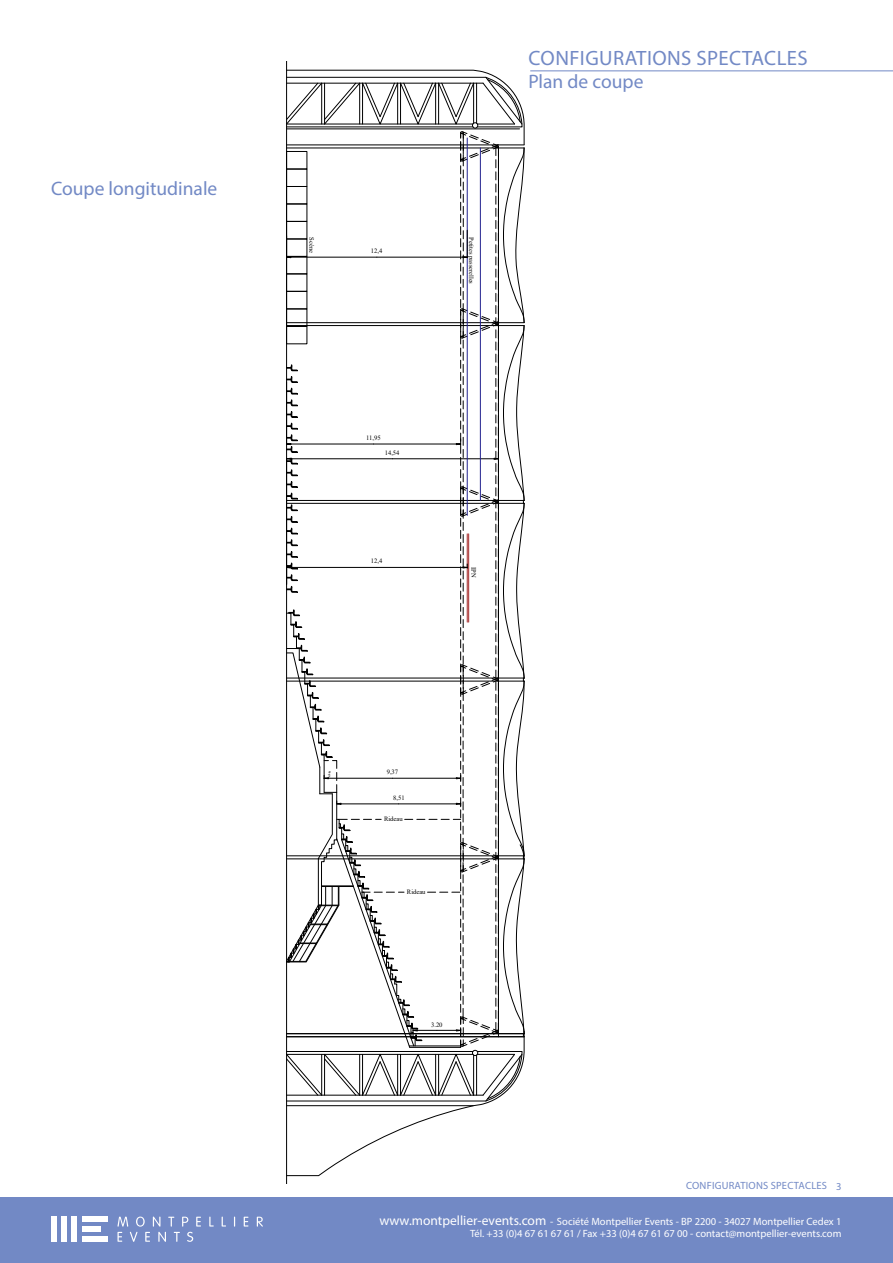
<style>
.page{position:relative;width:893px;height:1263px;background:#fff}
.page>*{position:absolute;margin:0;border:0;box-sizing:border-box;transform-origin:0 0}
.t1{font:20.85px "Myriad Pro";letter-spacing:.02em;color:#7289c5}
.t2{font:19.5px "Myriad Pro";color:#7289c5}
.t3{font:10.5px/12.3px "Myriad Pro";color:#fff;text-align:right}
.t4{font:10.5px "Myriad Pro";letter-spacing:.02em;color:#7289c5}
.t5{font:6.6px "Times New Roman";letter-spacing:-.005em;color:#000}
.t6{font:2.55px "Trebuchet MS";letter-spacing:-.005em;color:#000}
.s1{font-size:13.5px}
</style>
<div class="page">
<div style="left:0;top:1197px;width:893px;height:66px;background:#7289c5"></div>
<div style="left:51px;top:1216px;width:5px;height:26px;background:#fff"></div>
<div style="left:61px;top:1216px;width:5px;height:26px;background:#fff"></div>
<div style="left:71px;top:1216px;width:5px;height:26px;background:#fff"></div>
<div style="left:82px;top:1226px;width:18px;height:6px;background:#fff"></div>
<svg style="left:117px;top:1216px;width:11px;height:10px"></svg>
<svg style="left:136px;top:1216px;width:9px;height:10px"></svg>
<svg style="left:153px;top:1216px;width:7px;height:10px"></svg>
<svg style="left:168px;top:1217px;width:6px;height:9px"></svg>
<svg style="left:182px;top:1217px;width:6px;height:9px"></svg>
<svg style="left:196px;top:1217px;width:5px;height:9px"></svg>
<svg style="left:209px;top:1216px;width:5px;height:10px"></svg>
<svg style="left:222px;top:1216px;width:4px;height:10px"></svg>
<svg style="left:244px;top:1217px;width:4px;height:9px"></svg>
<svg style="left:257px;top:1217px;width:6px;height:9px"></svg>
<svg style="left:117px;top:1232px;width:5px;height:10px"></svg>
<svg style="left:130px;top:1232px;width:7px;height:10px"></svg>
<svg style="left:145px;top:1232px;width:5px;height:10px"></svg>
<svg style="left:158px;top:1232px;width:8px;height:10px"></svg>
<svg style="left:174px;top:1232px;width:6px;height:10px"></svg>
<svg style="left:187px;top:1232px;width:6px;height:10px"></svg>
<div style="left:82px;top:1216px;width:25px;height:6px;background:#fff"></div>
<div style="left:82px;top:1236px;width:25px;height:6px;background:#fff"></div>
<hr style="left:530px;top:70px;width:363px;height:1px;background:#7289c5">
<hr style="left:286px;top:62px;width:1px;height:1121px;background:#000">
<svg style="left:286px;top:70px;width:239px;height:1106px"></svg>
<div style="left:286px;top:151px;width:21px;height:18px;border:1px solid #000"></div>
<div style="left:286px;top:169px;width:21px;height:18px;border:1px solid #000"></div>
<div style="left:286px;top:186px;width:21px;height:18px;border:1px solid #000"></div>
<div style="left:286px;top:204px;width:21px;height:18px;border:1px solid #000"></div>
<div style="left:286px;top:221px;width:21px;height:18px;border:1px solid #000"></div>
<div style="left:286px;top:239px;width:21px;height:18px;border:1px solid #000"></div>
<div style="left:286px;top:256px;width:21px;height:18px;border:1px solid #000"></div>
<div style="left:286px;top:291px;width:21px;height:18px;border:1px solid #000"></div>
<div style="left:286px;top:309px;width:21px;height:18px;border:1px solid #000"></div>
<div style="left:286px;top:326px;width:21px;height:18px;border:1px solid #000"></div>
<h2 class="t2" style="left:51px;top:177px;width:168px">Coupe longitudinale</h2>
<h1 class="t1" style="left:529px;top:45px;width:281px">CONFIGURATIONS SPECTACLES</h1>
<h2 class="t2" style="left:528px;top:69px;width:117px">Plan de coupe</h2>
<p class="t5" style="left:316px;top:237px;width:17px;rotate:90deg">Scène</p>
<p class="t5" style="left:371px;top:246px;width:13px">12,4</p>
<p class="t5" style="left:476px;top:237px;width:48px;rotate:90deg">Petites passerelles</p>
<p class="t5" style="left:366px;top:433px;width:16px">11,95</p>
<p class="t5" style="left:385px;top:448px;width:16px">14,54</p>
<p class="t5" style="left:371px;top:557px;width:13px">12,4</p>
<p class="t5" style="left:478px;top:567px;width:12px;rotate:90deg">IPN</p>
<p class="t6" style="left:331px;top:771px;width:8px;rotate:90deg">Régie</p>
<p class="t5" style="left:387px;top:767px;width:13px">9,37</p>
<p class="t5" style="left:393px;top:793px;width:13px">8,51</p>
<p class="t5" style="left:384px;top:814px;width:20px">Rideau</p>
<p class="t5" style="left:407px;top:887px;width:20px">Rideau</p>
<p class="t5" style="left:431px;top:1020px;width:13px">3.20</p>
<p class="t4" style="left:686px;top:1179px;width:143px">CONFIGURATIONS SPECTACLES</p>
<p class="t4" style="left:836px;top:1180px;width:7px">3</p>
<p class="t3" style="left:379px;top:1215px;width:464px"><span class="s1">www.montpellier-events.com</span> - Société Montpellier Events - BP 2200 - 34027 Montpellier Cedex 1<br>Tél. +33 (0)4 67 61 67 61 / Fax +33 (0)4 67 61 67 00 - contact@montpellier-events.com</p>
</div>
